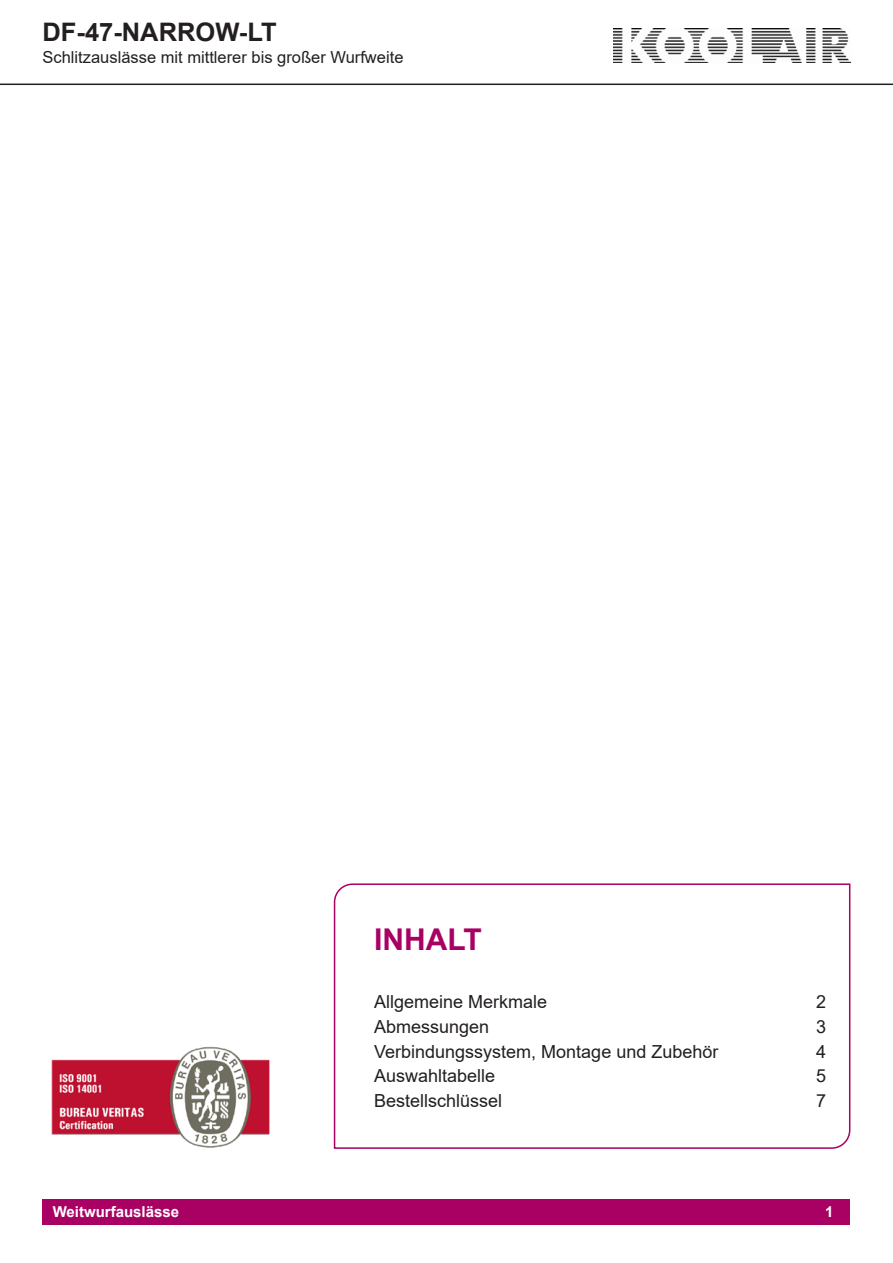
<style>
.page{position:relative;width:893px;height:1263px;background:#fff}
.page>*{position:absolute;margin:0;border:0;box-sizing:border-box;transform-origin:0 0}
._000_textos_cubi{font:700 30px "Arial";color:#a80063}
._000_textos_cubi-2{font:700 25.5px "Arial";color:#231f20}
._000_textos_cubi-3{font:18px "Arial";color:#231f20}
._000_textos_cubi-4{font:16.5px "Arial";color:#231f20}
.t1{font:700 15px "Arial";color:#fff}
</style>
<div class="page">
<svg style="left:333px;top:883px;width:518px;height:266px"></svg>
<img style="left:51px;top:1046px;width:219px;height:102px">
<div style="left:43px;top:1199px;width:807px;height:26px;background:#a80063"></div>
<hr style="left:0;top:84px;width:893px;height:1px;background:#231f20">
<img style="left:614px;top:29px;width:236px;height:33px">
<p class="_000_textos_cubi-2" style="left:43px;top:14px;width:236px">DF-47-NARROW-LT</p>
<p class="_000_textos_cubi-4" style="left:43px;top:46px;width:362px">Schlitzauslässe mit mittlerer bis großer Wurfweite</p>
<p class="_000_textos_cubi" style="left:374px;top:918px;width:109px">INHALT</p>
<p class="_000_textos_cubi-3" style="left:374px;top:989px;width:175px">Allgemeine Merkmale</p>
<p class="_000_textos_cubi-3" style="left:816px;top:989px;width:12px">2</p>
<p class="_000_textos_cubi-3" style="left:374px;top:1014px;width:117px">Abmessungen</p>
<p class="_000_textos_cubi-3" style="left:816px;top:1014px;width:12px">3</p>
<p class="_000_textos_cubi-3" style="left:374px;top:1039px;width:346px">Verbindungssystem, Montage und Zubehör</p>
<p class="_000_textos_cubi-3" style="left:816px;top:1039px;width:12px">4</p>
<p class="_000_textos_cubi-3" style="left:374px;top:1063px;width:123px">Auswahltabelle</p>
<p class="_000_textos_cubi-3" style="left:816px;top:1063px;width:12px">5</p>
<p class="_000_textos_cubi-3" style="left:374px;top:1088px;width:130px">Bestellschlüssel</p>
<p class="_000_textos_cubi-3" style="left:816px;top:1088px;width:12px">7</p>
<p class="t1" style="left:53px;top:1201px;width:128px">Weitwurfauslässe</p>
<p class="t1" style="left:825px;top:1201px;width:10px">1</p>
</div>
